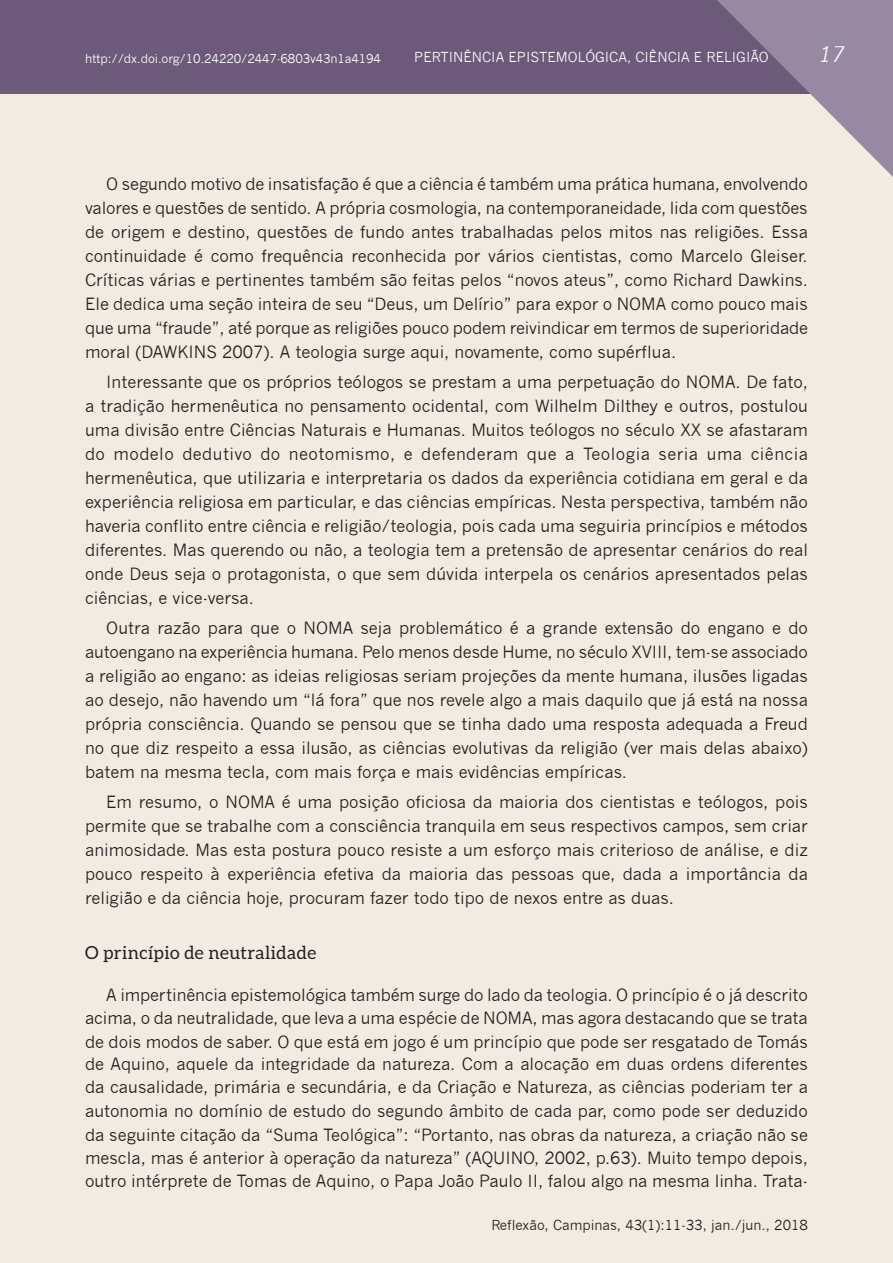
<style>
.page{position:relative;width:893px;height:1263px;background:#fff}
.page>*{position:absolute;margin:0;border:0;box-sizing:border-box;transform-origin:0 0}
.t1{font:italic 21px "News Gothic";color:#fff}
.t2{font:18px "Aleo";letter-spacing:.025em;color:#231f20}
.t3{font:16.5px/24px "News Gothic";color:#231f20;text-align:justify}
.t4{font:13.5px "News Gothic";color:#231f20}
.t5{font:13.5px "News Gothic";color:#fff}
.t6{font:12px "News Gothic";letter-spacing:-.01em;color:#fff}
</style>
<div class="page">
<hr style="left:0;top:93px;width:3px;height:1170px;background:#f1ebe1">
<div style="left:3px;top:93px;width:890px;height:1170px;background:#f1ebe1"></div>
<div style="left:0;top:0;width:893px;height:93px;background:#6d597a"></div>
<svg style="left:717px;top:0;width:176px;height:177px;background:#b1a5b3"></svg>
<p class="t6" style="left:85px;top:51px;width:298px">http://dx.doi.org/10.24220/2447-6803v43n1a4194</p>
<p class="t5" style="left:414px;top:49px;width:356px">PERTINÊNCIA EPISTEMOLÓGICA, CIÊNCIA E RELIGIÃO</p>
<p class="t1" style="left:819px;top:42px;width:28px">17</p>
<p class="t3" style="left:85px;top:172px;width:725px;text-indent:21px">O segundo motivo de insatisfação é que a ciência é também uma prática humana, envolvendo valores e questões de sentido. A própria cosmologia, na contemporaneidade, lida com questões de origem e destino, questões de fundo antes trabalhadas pelos mitos nas religiões. Essa continuidade é como frequência reconhecida por vários cientistas, como Marcelo Gleiser.<br>Críticas várias e pertinentes também são feitas pelos “novos ateus”, como Richard Dawkins.<br>Ele dedica uma seção inteira de seu “Deus, um Delírio” para expor o NOMA como pouco mais que uma “fraude”, até porque as religiões pouco podem reivindicar em termos de superioridade moral (DAWKINS 2007). A teologia surge aqui, novamente, como supérflua.</p>
<p class="t3" style="left:85px;top:370px;width:724px;text-indent:21px">Interessante que os próprios teólogos se prestam a uma perpetuação do NOMA. De fato, a tradição hermenêutica no pensamento ocidental, com Wilhelm Dilthey e outros, postulou uma divisão entre Ciências Naturais e Humanas. Muitos teólogos no século XX se afastaram do modelo dedutivo do neotomismo, e defenderam que a Teologia seria uma ciência hermenêutica, que utilizaria e interpretaria os dados da experiência cotidiana em geral e da experiência religiosa em particular, e das ciências empíricas. Nesta perspectiva, também não haveria conflito entre ciência e religião/teologia, pois cada uma seguiria princípios e métodos diferentes. Mas querendo ou não, a teologia tem a pretensão de apresentar cenários do real onde Deus seja o protagonista, o que sem dúvida interpela os cenários apresentados pelas ciências, e vice-versa.</p>
<p class="t3" style="left:85px;top:616px;width:724px;text-indent:21px">Outra razão para que o NOMA seja problemático é a grande extensão do engano e do autoengano na experiência humana. Pelo menos desde Hume, no século XVIII, tem-se associado a religião ao engano: as ideias religiosas seriam projeções da mente humana, ilusões ligadas ao desejo, não havendo um “lá fora” que nos revele algo a mais daquilo que já está na nossa própria consciência. Quando se pensou que se tinha dado uma resposta adequada a Freud no que diz respeito a essa ilusão, as ciências evolutivas da religião (ver mais delas abaixo) batem na mesma tecla, com mais força e mais evidências empíricas.</p>
<p class="t3" style="left:85px;top:790px;width:724px;text-indent:21px">Em resumo, o NOMA é uma posição oficiosa da maioria dos cientistas e teólogos, pois permite que se trabalhe com a consciência tranquila em seus respectivos campos, sem criar animosidade. Mas esta postura pouco resiste a um esforço mais criterioso de análise, e diz pouco respeito à experiência efetiva da maioria das pessoas que, dada a importância da religião e da ciência hoje, procuram fazer todo tipo de nexos entre as duas.</p>
<p class="t2" style="left:85px;top:942px;width:233px">O princípio de neutralidade</p>
<p class="t3" style="left:85px;top:984px;width:724px;line-height:23px;text-indent:21px">A impertinência epistemológica também surge do lado da teologia. O princípio é o já descrito acima, o da neutralidade, que leva a uma espécie de NOMA, mas agora destacando que se trata de dois modos de saber. O que está em jogo é um princípio que pode ser resgatado de Tomás de Aquino, aquele da integridade da natureza. Com a alocação em duas ordens diferentes da causalidade, primária e secundária, e da Criação e Natureza, as ciências poderiam ter a</p>
<p class="t3" style="left:85px;top:1099px;width:724px;line-height:23.5px">autonomia no domínio de estudo do segundo âmbito de cada par, como pode ser deduzido da seguinte citação da “Suma Teológica”: “Portanto, nas obras da natureza, a criação não se mescla, mas é anterior à operação da natureza” (AQUINO, 2002, p.63). Muito tempo depois, outro intérprete de Tomas de Aquino, o Papa João Paulo II, falou algo na mesma linha. Trata-</p>
<p class="t4" style="left:491px;top:1218px;width:318px">Reflexão, Campinas, 43(1):11-33, jan./jun., 2018</p>
</div>
